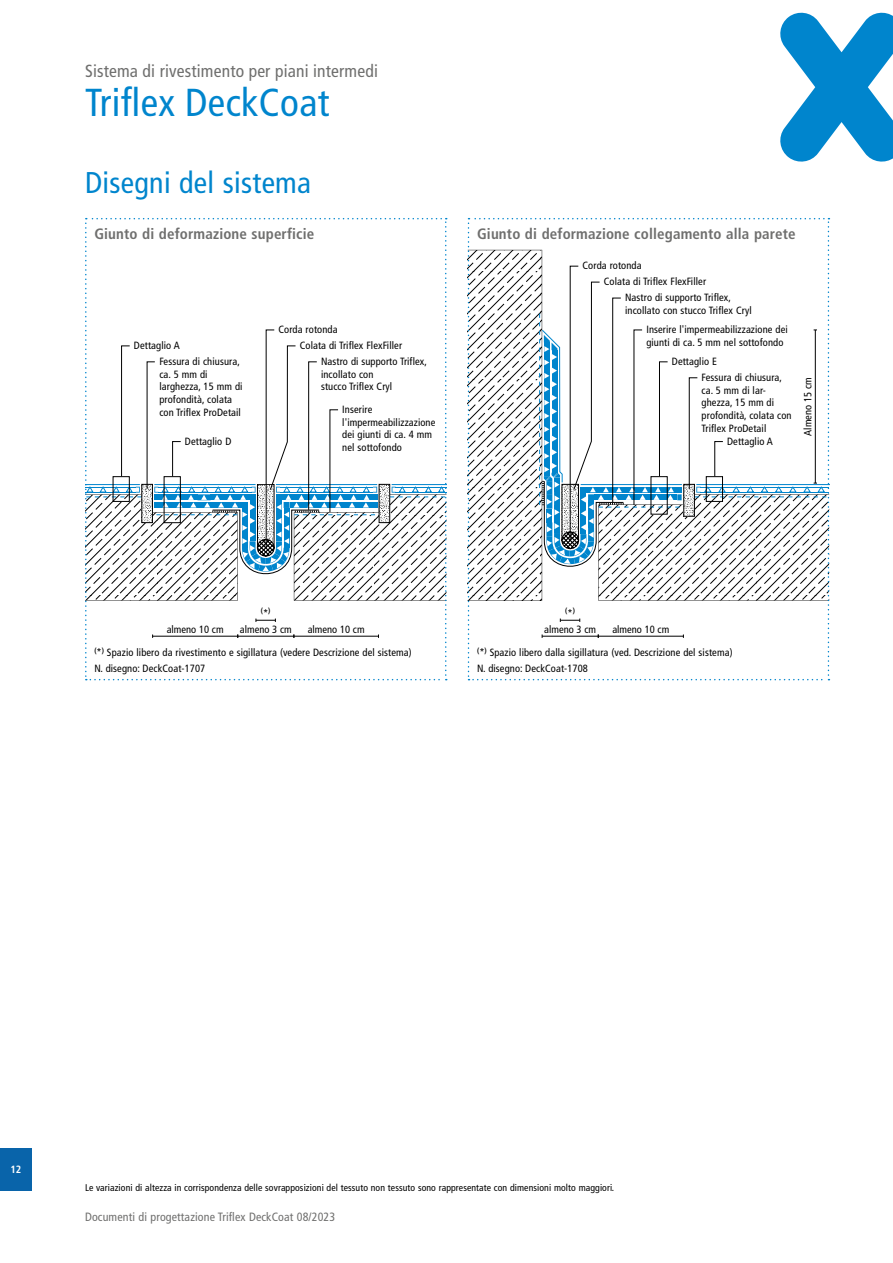
<style>
.page{position:relative;width:893px;height:1263px;background:#fff}
.page>*{position:absolute;margin:0;border:0;box-sizing:border-box;transform-origin:0 0}
.t1{font:condensed 39px "Frutiger LT Pro";letter-spacing:.01em;color:#0085cd}
.t2{font:condensed 30px "Frutiger LT Pro";letter-spacing:.01em;color:#0085cd}
.t3{font:condensed 17.55px "Frutiger LT Pro";letter-spacing:.01em;color:#6f6f6e}
.t4{font:700 condensed 15px "Frutiger LT Pro";letter-spacing:.01em;color:#6f6f6e}
.t5{font:condensed 12px "Frutiger LT Pro";letter-spacing:.01em;color:#6f6f6e}
.t6{font:condensed 10.5px/12.8px "Frutiger LT Pro";letter-spacing:.01em;color:#000}
.t7{font:700 condensed 10.5px "Frutiger LT Pro";color:#fff}
.t8{font:condensed 9.75px "Frutiger LT Pro";letter-spacing:.01em;color:#000}
.t9{font:700 condensed 7.5px "Frutiger LT Pro";color:#000}
.s1{font-weight:400;font-size:10.5px}
</style>
<div class="page">
<div style="left:0;top:1148px;width:32px;height:43px;background:#0964aa"></div>
<svg style="left:780px;top:13px;width:113px;height:149px"></svg>
<svg style="left:85px;top:218px;width:362px;height:462px"></svg>
<svg style="left:468px;top:218px;width:361px;height:462px"></svg>
<h3 class="t3" style="left:85px;top:61px;width:294px">Sistema di rivestimento per piani intermedi</h3>
<h1 class="t1" style="left:85px;top:80px;width:246px">Triflex DeckCoat</h1>
<h2 class="t2" style="left:85px;top:165px;width:228px">Disegni del sistema</h2>
<h3 class="t4" style="left:94px;top:224px;width:221px">Giunto di deformazione superficie</h3>
<p class="t6" style="left:159px;top:337px;width:82px;line-height:15.9px;text-indent:-26px">Dettaglio A<br>Fessura di chiusura,</p>
<p class="t6" style="left:159px;top:368px;width:85px">ca. 5 mm di larghezza, 15 mm di profondità, colata con Triflex ProDetail</p>
<p class="t6" style="left:185px;top:435px;width:48px">Dettaglio D</p>
<p class="t6" style="left:300px;top:321px;width:104px;line-height:15.9px;text-indent:-21px">Corda rotonda<br>Colata di Triflex FlexFiller</p>
<p class="t6" style="left:321px;top:355px;width:107px">Nastro di supporto Triflex, incollato con<br>stucco Triflex Cryl</p>
<p class="t6" style="left:342px;top:403px;width:95px">Inserire l'impermeabilizzazione dei giunti di ca. 4 mm nel sottofondo</p>
<h3 class="t4" style="left:477px;top:224px;width:320px">Giunto di deformazione collegamento alla parete</h3>
<p class="t6" style="left:583px;top:259px;width:61px">Corda rotonda</p>
<p class="t6" style="left:604px;top:275px;width:104px">Colata di Triflex FlexFiller</p>
<p class="t6" style="left:646px;top:323px;width:143px">Inserire l'impermeabilizzazione dei giunti di ca. 5 mm nel sottofondo</p>
<p class="t6" style="left:625px;top:291px;width:128px">Nastro di supporto Triflex, incollato con stucco Triflex Cryl</p>
<p class="t6" style="left:672px;top:355px;width:47px">Dettaglio E</p>
<p class="t6" style="left:702px;top:371px;width:92px">Fessura di chiusura, ca. 5 mm di lar&shy;ghezza, 15 mm di profondità, colata con<br>Triflex ProDetail</p>
<p class="t6" style="left:727px;top:435px;width:47px">Dettaglio A</p>
<p class="t6" style="left:802px;top:435px;width:60px;rotate:-90deg">Almeno 15 cm</p>
<p class="t9" style="left:261px;top:606px;width:11px">(<span class="s1">*</span>)</p>
<p class="t6" style="left:167px;top:623px;width:58px">almeno 10 cm</p>
<p class="t6" style="left:240px;top:623px;width:53px">almeno 3 cm</p>
<p class="t6" style="left:308px;top:623px;width:58px">almeno 10 cm</p>
<p class="t9" style="left:565px;top:606px;width:11px">(<span class="s1">*</span>)</p>
<p class="t6" style="left:544px;top:623px;width:53px">almeno 3 cm</p>
<p class="t6" style="left:612px;top:623px;width:58px">almeno 10 cm</p>
<p class="t6" style="left:94px;top:646px;width:319px"><sup>(</sup>*<sup>)</sup> Spazio libero da rivestimento e sigillatura (vedere Descrizione del sistema)</p>
<p class="t6" style="left:477px;top:646px;width:257px"><sup>(</sup>*<sup>)</sup> Spazio libero dalla sigillatura (ved. Descrizione del sistema)</p>
<p class="t6" style="left:94px;top:662px;width:112px">N. disegno: DeckCoat-1707</p>
<p class="t6" style="left:477px;top:662px;width:112px">N. disegno: DeckCoat-1708</p>
<p class="t7" style="left:10px;top:1163px;width:13px">12</p>
<p class="t8" style="left:85px;top:1181px;width:531px">Le variazioni di altezza in corrispondenza delle sovrapposizioni del tessuto non tessuto sono rappresentate con dimensioni molto maggiori.</p>
<p class="t5" style="left:85px;top:1210px;width:252px">Documenti di progettazione Triflex DeckCoat 08/2023</p>
</div>
